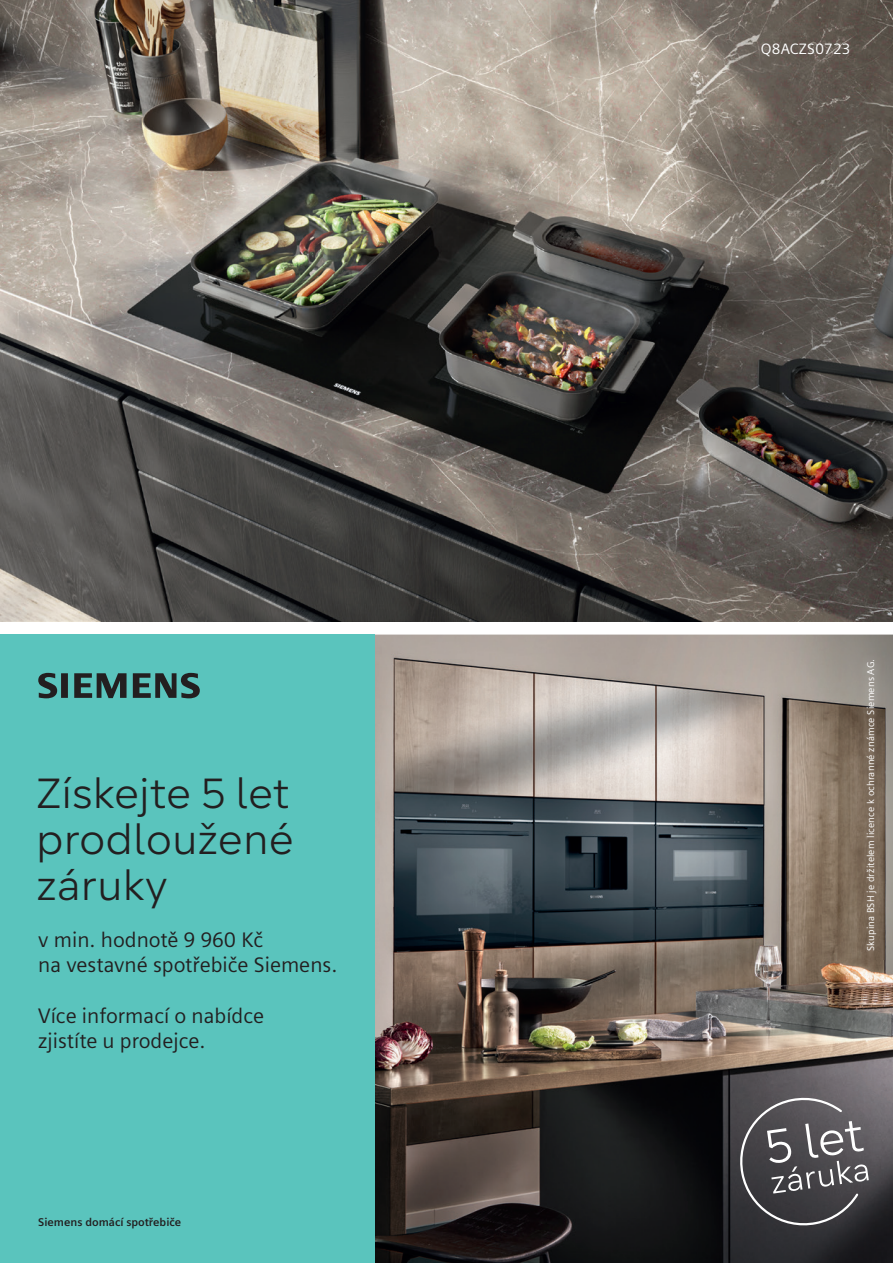
<style>
.page{position:relative;width:893px;height:1263px;background:#fff}
.page>*{position:absolute;margin:0;border:0;box-sizing:border-box;transform-origin:0 0}
.t1{font:42px/46.2px "Siemens Progress";color:#231f20;text-align:justify}
.t2{font:21px/25.2px "Siemens Sans";color:#231f20}
.t3{font:15px "Siemens Sans OT";letter-spacing:.015em;color:#fff}
.t4{font:700 11.25px "Siemens Sans";color:#231f20}
.t5{font:9.9px "Siemens Sans";letter-spacing:.015em;color:#fff}
</style>
<div class="page">
<img style="left:0;top:0;width:893px;height:621px">
<img style="left:374px;top:634px;width:519px;height:629px">
<div style="left:0;top:634px;width:374px;height:629px;background:#5ac4bd"></div>
<svg style="left:38px;top:673px;width:162px;height:25px"></svg>
<img style="left:857px;top:652px;width:28px;height:308px">
<svg style="left:736px;top:1097px;width:133px;height:133px;background:#5b595d"></svg>
<h1 class="t1" style="left:36px;top:769px;width:259px">Získejte 5 let prodloužené záruky</h1>
<p class="t2" style="left:38px;top:927px;width:301px">v min. hodnotě 9 960 Kč<br>na vestavné spotřebiče Siemens.</p>
<p class="t2" style="left:38px;top:1003px;width:227px">Více informací o nabídce zjistíte u prodejce.</p>
<p class="t4" style="left:38px;top:1215px;width:145px">Siemens domácí spotřebiče</p>
<p class="t3" style="left:761px;top:40px;width:91px">Q8ACZS0723</p>
<p class="t5" style="left:865px;top:951px;width:294px;rotate:-90deg">Skupina BSH je držitelem licence k ochranné známce Siemens AG.</p>
</div>
